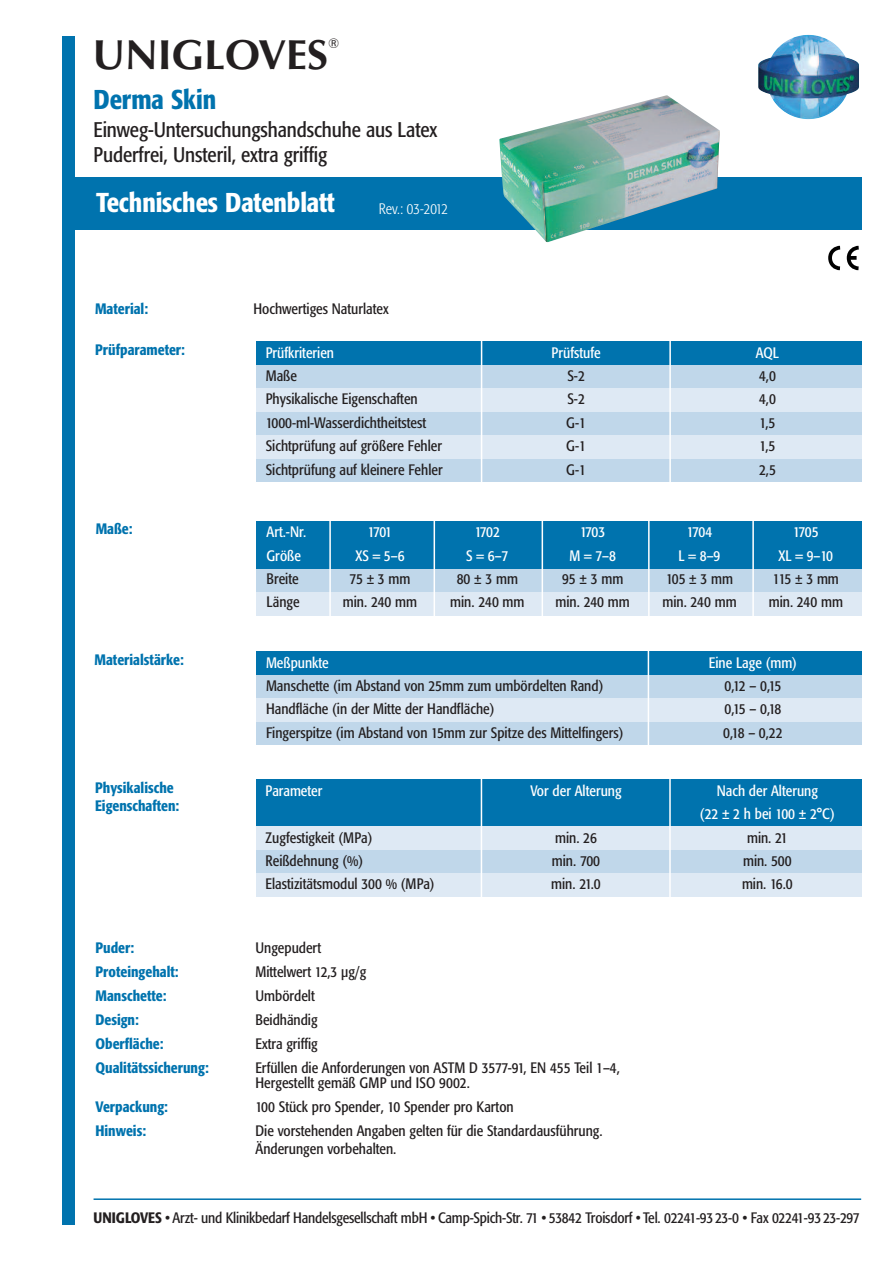
<style>
.page{position:relative;width:893px;height:1263px;background:#fff}
.page>*{position:absolute;margin:0;border:0;box-sizing:border-box;transform-origin:0 0}
.t1{font:700 42px "Optima";color:#231f20}
.t2{font:500 condensed 27px "Formata";letter-spacing:-.005em;color:#fff}
.t3{font:500 condensed 27px "Formata";letter-spacing:-.005em;color:#0073ae}
.t4{font:condensed 21px/25.2px "Formata";letter-spacing:-.005em;color:#231f20}
.t5{font:condensed 15px/14.7px "Formata";color:#231f20}
.t6{font:condensed 15px/23.4px "Formata";color:#fff;text-align:center}
.t7{font:500 condensed 15px/18px "Formata";color:#0073ae}
.t8{font:300 condensed 15px "Formata";color:#fff}
.t9{font:300 condensed 13.5px "Formata";color:#231f20}
.s1{font-weight:500}
</style>
<div class="page">
<div style="left:256px;top:365px;width:606px;height:23px;background:#c0d7ea"></div>
<div style="left:256px;top:412px;width:606px;height:23px;background:#c0d7ea"></div>
<div style="left:256px;top:458px;width:606px;height:24px;background:#c0d7ea"></div>
<div style="left:256px;top:342px;width:606px;height:23px;background:#0073ae"></div>
<div style="left:256px;top:388px;width:606px;height:24px;background:#dee9f4"></div>
<div style="left:256px;top:435px;width:606px;height:23px;background:#dee9f4"></div>
<img style="left:780px;top:35px;width:28px;height:11px">
<svg style="left:828px;top:245px;width:31px;height:26px"></svg>
<div style="left:66px;top:177px;width:796px;height:53px;background:#0073ae"></div>
<div style="left:62px;top:36px;width:13px;height:1188px;background:#0073ae"></div>
<img style="left:499px;top:95px;width:221px;height:147px">
<hr style="left:94px;top:1198px;width:767px;height:2px;background:#0073ae">
<hr style="left:481px;top:337px;width:1px;height:155px;background:#fff">
<hr style="left:669px;top:336px;width:2px;height:159px;background:#fff">
<div style="left:256px;top:675px;width:605px;height:23px;background:#c0d7ea"></div>
<div style="left:256px;top:721px;width:605px;height:24px;background:#c0d7ea"></div>
<div style="left:256px;top:651px;width:605px;height:24px;background:#0073ae"></div>
<div style="left:256px;top:698px;width:605px;height:23px;background:#dee9f4"></div>
<hr style="left:648px;top:646px;width:1px;height:102px;background:#fff">
<div style="left:256px;top:803px;width:606px;height:23px;background:#0073ae"></div>
<div style="left:256px;top:850px;width:606px;height:23px;background:#c0d7ea"></div>
<div style="left:256px;top:780px;width:606px;height:23px;background:#0073ae"></div>
<div style="left:256px;top:826px;width:606px;height:24px;background:#dee9f4"></div>
<div style="left:256px;top:873px;width:606px;height:24px;background:#dee9f4"></div>
<hr style="left:481px;top:775px;width:1px;height:126px;background:#fff">
<hr style="left:669px;top:774px;width:2px;height:126px;background:#fff">
<div style="left:256px;top:569px;width:606px;height:23px;background:#c0d7ea"></div>
<div style="left:256px;top:521px;width:606px;height:48px;background:#0073ae"></div>
<div style="left:256px;top:592px;width:606px;height:24px;background:#dee9f4"></div>
<hr style="left:434px;top:515px;width:1px;height:108px;background:#fff">
<hr style="left:542px;top:513px;width:1px;height:109px;background:#fff">
<hr style="left:648px;top:514px;width:2px;height:112px;background:#fff">
<hr style="left:752px;top:514px;width:2px;height:112px;background:#fff">
<hr style="left:329px;top:517px;width:2px;height:106px;background:#fff">
<h1 class="t1" style="left:92px;top:38px;width:237px">UNIGLOVES</h1>
<p class="t9" style="left:328px;top:38px;width:13px">®</p>
<h2 class="t3" style="left:94px;top:89px;width:124px">Derma Skin</h2>
<h3 class="t4" style="left:94px;top:118px;width:345px">Einweg-Untersuchungshandschuhe aus Latex<br>Puderfrei, Unsteril, extra griffig</h3>
<h2 class="t2" style="left:96px;top:192px;width:240px">Technisches Datenblatt</h2>
<p class="t8" style="left:379px;top:203px;width:71px">Rev.: 03-2012</p>
<p class="t7" style="left:95px;top:300px;width:55px">Material:</p>
<p class="t5" style="left:253px;top:302px;width:137px">Hochwertiges Naturlatex</p>
<p class="t7" style="left:95px;top:342px;width:91px">Prüfparameter:</p>
<p class="t7" style="left:96px;top:521px;width:38px">Maße:</p>
<p class="t6" style="left:266px;top:342px;width:70px">Prüfkriterien</p>
<p class="t6" style="left:552px;top:342px;width:51px">Prüfstufe</p>
<p class="t6" style="left:756px;top:342px;width:25px">AQL</p>
<p class="t5" style="left:266px;top:369px;width:33px">Maße</p>
<p class="t5" style="left:567px;top:369px;width:19px">S-2</p>
<p class="t5" style="left:759px;top:369px;width:18px">4,0</p>
<p class="t5" style="left:266px;top:393px;width:154px">Physikalische Eigenschaften</p>
<p class="t5" style="left:567px;top:393px;width:19px">S-2</p>
<p class="t5" style="left:759px;top:393px;width:18px">4,0</p>
<p class="t5" style="left:266px;top:416px;width:162px">1000-ml-Wasserdichtheitstest</p>
<p class="t5" style="left:566px;top:416px;width:21px">G-1</p>
<p class="t5" style="left:760px;top:416px;width:17px">1,5</p>
<p class="t5" style="left:266px;top:440px;width:178px">Sichtprüfung auf größere Fehler</p>
<p class="t5" style="left:566px;top:440px;width:21px">G-1</p>
<p class="t5" style="left:760px;top:440px;width:17px">1,5</p>
<p class="t5" style="left:266px;top:463px;width:178px">Sichtprüfung auf kleinere Fehler</p>
<p class="t5" style="left:566px;top:463px;width:21px">G-1</p>
<p class="t5" style="left:759px;top:463px;width:18px">2,5</p>
<p class="t6" style="left:267px;top:521px;width:41px">Art.-Nr.</p>
<p class="t6" style="left:368px;top:521px;width:26px">1701</p>
<p class="t6" style="left:475px;top:521px;width:27px">1702</p>
<p class="t6" style="left:580px;top:521px;width:27px">1703</p>
<p class="t6" style="left:687px;top:521px;width:27px">1704</p>
<p class="t6" style="left:793px;top:521px;width:27px">1705</p>
<p class="t6" style="left:267px;top:545px;width:36px">Größe</p>
<p class="t6" style="left:355px;top:545px;width:51px">XS = 5–6</p>
<p class="t6" style="left:466px;top:545px;width:44px">S = 6–7</p>
<p class="t6" style="left:569px;top:545px;width:48px">M = 7–8</p>
<p class="t6" style="left:679px;top:545px;width:43px">L = 8–9</p>
<p class="t6" style="left:779px;top:545px;width:56px">XL = 9–10</p>
<p class="t5" style="left:267px;top:572px;width:34px">Breite</p>
<p class="t5" style="left:350px;top:572px;width:62px">75±3mm</p>
<p class="t5" style="left:457px;top:572px;width:63px">80±3mm</p>
<p class="t5" style="left:562px;top:572px;width:63px">95±3mm</p>
<p class="t5" style="left:666px;top:572px;width:69px">105 ± 3 mm</p>
<p class="t5" style="left:773px;top:572px;width:68px">115 ± 3 mm</p>
<p class="t5" style="left:267px;top:596px;width:35px">Länge</p>
<p class="t5" style="left:343px;top:596px;width:76px">min. 240 mm</p>
<p class="t5" style="left:450px;top:596px;width:76px">min. 240 mm</p>
<p class="t5" style="left:556px;top:596px;width:76px">min. 240 mm</p>
<p class="t5" style="left:662px;top:596px;width:76px">min. 240 mm</p>
<p class="t5" style="left:769px;top:596px;width:76px">min. 240 mm</p>
<p class="t7" style="left:95px;top:652px;width:91px">Materialstärke:</p>
<p class="t6" style="left:266px;top:652px;width:64px">Meßpunkte</p>
<p class="t6" style="left:709px;top:652px;width:90px">Eine Lage (mm)</p>
<p class="t5" style="left:266px;top:679px;width:339px">Manschette (im Abstand von 25mm zum umbördelten Rand)</p>
<p class="t5" style="left:724px;top:679px;width:58px">0,12 – 0,15</p>
<p class="t5" style="left:266px;top:703px;width:230px">Handfläche (in der Mitte der Handfläche)</p>
<p class="t5" style="left:724px;top:703px;width:58px">0,15 – 0,18</p>
<p class="t5" style="left:266px;top:726px;width:359px">Fingerspitze (im Abstand von 15mm zur Spitze des Mittelfingers)</p>
<p class="t5" style="left:723px;top:726px;width:61px">0,18 – 0,22</p>
<p class="t7" style="left:95px;top:780px;width:86px">Physikalische<br>Eigenschaften:</p>
<p class="t6" style="left:266px;top:780px;width:58px">Parameter</p>
<p class="t6" style="left:530px;top:780px;width:93px">Vor der Alterung</p>
<p class="t6" style="left:700px;top:780px;width:136px">Nach der Alterung<br>(22 ± 2 h bei 100 ± 2°C)</p>
<p class="t5" style="left:266px;top:831px;width:108px">Zugfestigkeit (MPa)</p>
<p class="t5" style="left:555px;top:831px;width:43px">min. 26</p>
<p class="t5" style="left:747px;top:831px;width:42px">min. 21</p>
<p class="t5" style="left:266px;top:854px;width:99px">Reißdehnung (%)</p>
<p class="t5" style="left:552px;top:854px;width:50px">min. 700</p>
<p class="t5" style="left:743px;top:854px;width:50px">min. 500</p>
<p class="t5" style="left:266px;top:878px;width:171px">Elastizitätsmodul 300 % (MPa)</p>
<p class="t5" style="left:551px;top:878px;width:51px">min. 21.0</p>
<p class="t5" style="left:742px;top:878px;width:52px">min. 16.0</p>
<p class="t7" style="left:95px;top:940px;width:40px">Puder:</p>
<p class="t5" style="left:255px;top:942px;width:67px">Ungepudert</p>
<p class="t7" style="left:95px;top:964px;width:85px">Proteingehalt:</p>
<p class="t5" style="left:255px;top:966px;width:112px">Mittelwert 12,3 µg/g</p>
<p class="t7" style="left:95px;top:988px;width:72px">Manschette:</p>
<p class="t5" style="left:255px;top:990px;width:61px">Umbördelt</p>
<p class="t7" style="left:95px;top:1012px;width:45px">Design:</p>
<p class="t5" style="left:255px;top:1014px;width:64px">Beidhändig</p>
<p class="t7" style="left:95px;top:1036px;width:70px">Oberfläche:</p>
<p class="t5" style="left:255px;top:1038px;width:64px">Extra griffig</p>
<p class="t7" style="left:95px;top:1060px;width:115px">Qualitätssicherung:</p>
<p class="t5" style="left:255px;top:1062px;width:366px">Erfüllen die Anforderungen von ASTM D 3577-91, EN 455 Teil 1–4,<br>Hergestellt gemäß GMP und ISO 9002.</p>
<p class="t7" style="left:95px;top:1099px;width:74px">Verpackung:</p>
<p class="t5" style="left:255px;top:1100px;width:260px">100 Stück pro Spender, 10 Spender pro Karton</p>
<p class="t7" style="left:95px;top:1123px;width:52px">Hinweis:</p>
<p class="t5" style="left:255px;top:1123px;width:349px;line-height:18px">Die vorstehenden Angaben gelten für die Standardausführung.<br>Änderungen vorbehalten.</p>
<p class="t5" style="left:94px;top:1212px;width:768px"><span class="s1">UNIGLOVES</span> • Arzt- und Klinikbedarf Handelsgesellschaft mbH • Camp-Spich-Str. 71 • 53842 Troisdorf • Tel. 02241-93 23-0 • Fax 02241-93 23-297</p>
</div>
